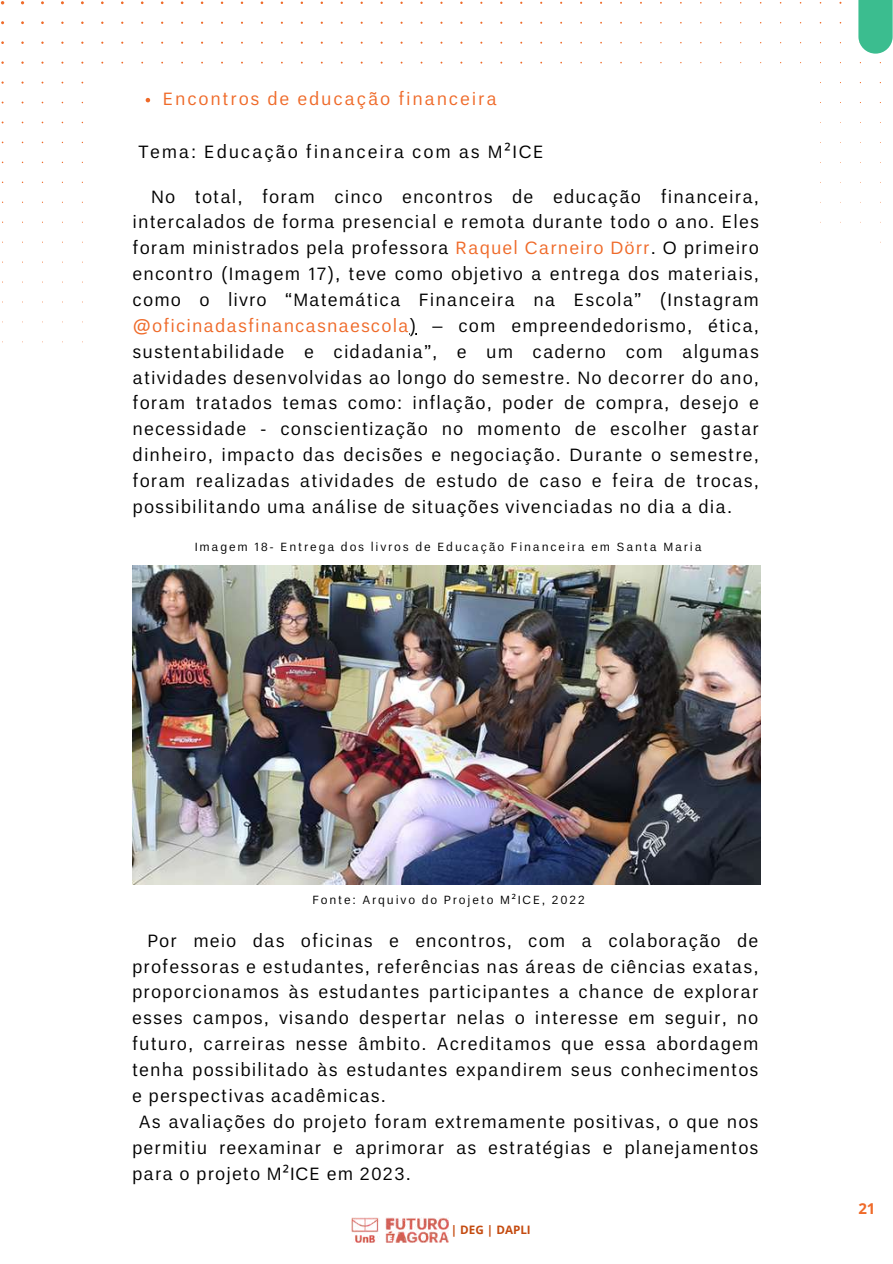
<style>
.page{position:relative;width:893px;height:1264px;background:#fff}
.page>*{position:absolute;margin:0;border:0;box-sizing:border-box;transform-origin:0 0}
.t1{font:18px/25.8px "Un B Pro";letter-spacing:.055em;color:#000;text-align:justify}
.t2{font:18px "Un B Pro";letter-spacing:.095em;color:#000}
.t3{font:18px "Un B Pro";letter-spacing:.095em;color:#ef6a29}
.t4{font:700 15px "Open Sans";color:#ef6a29}
.t5{font:12px "Un B Pro";letter-spacing:.15em;color:#000}
.t6{font:700 11.7px "Open Sans";color:#c44b10}
.s1{font-family:"Noto Sans"}
.s2{color:#ef6a29}
</style>
<div class="page">
<svg style="left:1px;top:1px;width:3px;height:4px"></svg>
<svg style="left:858px;top:0;width:34px;height:54px;background:#4bc298"></svg>
<img style="left:351px;top:1217px;width:98px;height:25px">
<img style="left:133px;top:566px;width:627px;height:318px">
<svg style="left:145px;top:98px;width:5px;height:5px"></svg>
<p class="t3" style="left:163px;top:91px;width:335px">Encontros de educação financeira</p>
<p class="t2" style="left:138px;top:144px;width:407px">Tema: Educação financeira com as M<span class="s1">²</span>ICE</p>
<p class="t1" style="left:133px;top:184px;width:627px;text-indent:19px">No total, foram cinco encontros de educação financeira, intercalados de forma presencial e remota durante todo o ano. Eles foram ministrados pela professora <span class="s2">Raquel Carneiro Dörr</span>. O primeiro encontro (Imagem 17), teve como objetivo a entrega dos materiais, como o livro “Matemática Financeira na Escola” (Instagram <span class="s2">@oficinadasfinancasnaescola</span>) – com empreendedorismo, ética, sustentabilidade e cidadania”, e um caderno com algumas atividades desenvolvidas ao longo do semestre. No decorrer do ano, foram tratados temas como: inflação, poder de compra, desejo e necessidade - conscientização no momento de escolher gastar dinheiro, impacto das decisões e negociação. Durante o semestre, foram realizadas atividades de estudo de caso e feira de trocas, possibilitando uma análise de situações vivenciadas no dia a dia.</p>
<p class="t5" style="left:195px;top:542px;width:508px">Imagem 18- Entrega dos livros de Educação Financeira em Santa Maria</p>
<p class="t5" style="left:312px;top:894px;width:274px">Fonte: Arquivo do Projeto M<span class="s1">²</span>ICE, 2022</p>
<p class="t1" style="left:147px;top:928px;width:612px">Por meio das oficinas e encontros, com a colaboração de</p>
<p class="t1" style="left:132px;top:954px;width:627px">professoras e estudantes, referências nas áreas de ciências exatas,</p>
<p class="t1" style="left:132px;top:980px;width:627px">proporcionamos às estudantes participantes a chance de explorar</p>
<p class="t1" style="left:132px;top:1006px;width:627px">esses campos, visando despertar nelas o interesse em seguir, no</p>
<p class="t1" style="left:132px;top:1032px;width:627px">futuro, carreiras nesse âmbito. Acreditamos que essa abordagem</p>
<p class="t1" style="left:132px;top:1057px;width:627px">tenha possibilitado às estudantes expandirem seus conhecimentos</p>
<p class="t1" style="left:132px;top:1083px;width:255px">e perspectivas acadêmicas.</p>
<p class="t1" style="left:139px;top:1109px;width:621px">As avaliações do projeto foram extremamente positivas, o que nos</p>
<p class="t1" style="left:132px;top:1135px;width:627px">permitiu reexaminar e aprimorar as estratégias e planejamentos</p>
<p class="t1" style="left:132px;top:1161px;width:280px">para o projeto M<span class="s1">²</span>ICE em 2023.</p>
<p class="t6" style="left:451px;top:1220px;width:81px">| DEG | DAPLI</p>
<p class="t4" style="left:858px;top:1198px;width:19px">21</p>
</div>
